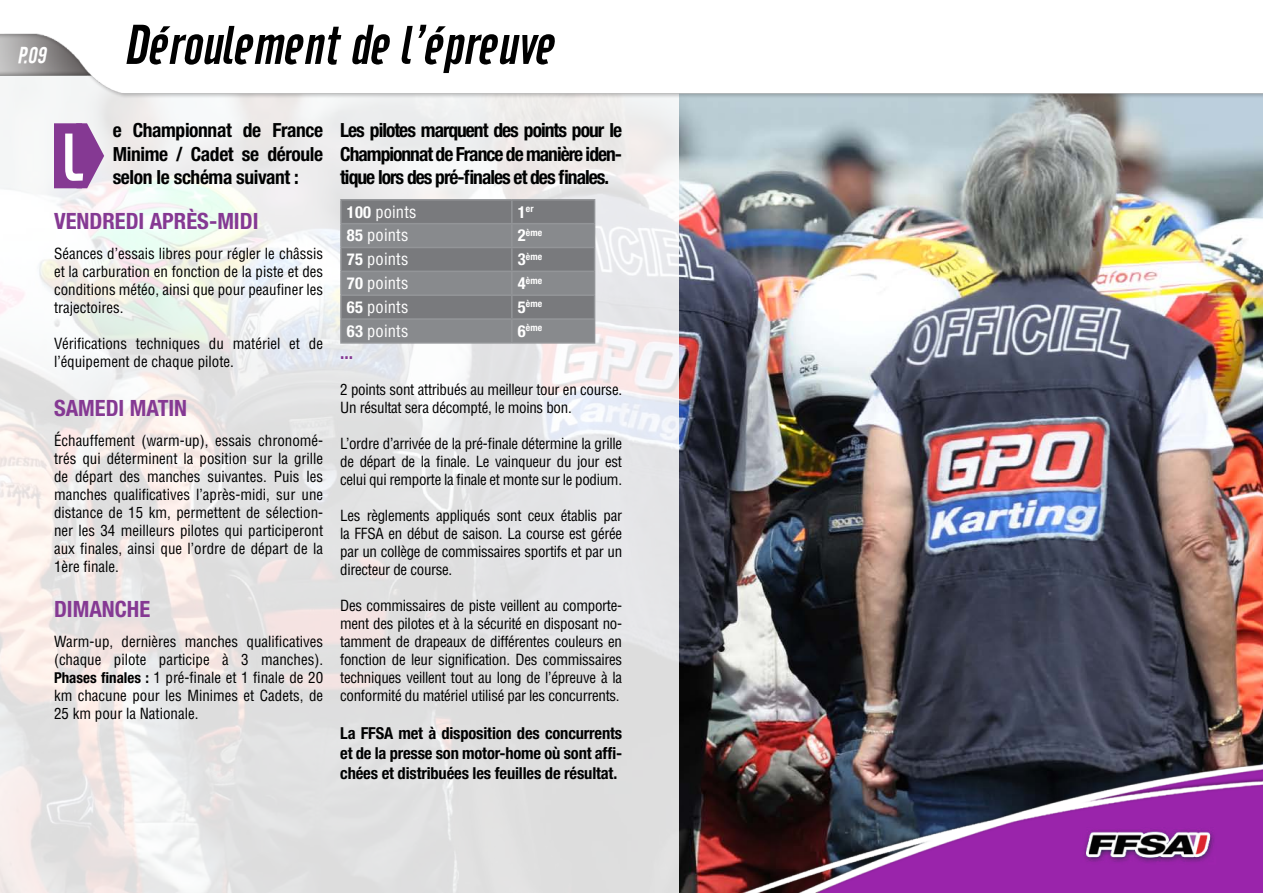
<style>
.page{position:relative;width:1263px;height:893px;background:#fff}
.page>*{position:absolute;margin:0;border:0;box-sizing:border-box;transform-origin:0 0}
.t1{font:66.9px "Cafeta";color:#fff}
.t2{font:italic 55.5px "Cafeta";color:#000}
.t3{font:700 condensed 22.5px "Helvetica Neue LT Std";color:#853993}
.t4{font:italic 22.5px "Cafeta";color:#fff}
.t5{font:700 condensed 19.5px/23.4px "Helvetica Neue LT Std";letter-spacing:-.045em;color:#000101;text-align:justify}
.t6{font:700 condensed 18px "Helvetica Neue LT Std";color:#853993}
.t7{font:700 condensed 16.5px/19.8px "Helvetica Neue LT Std";letter-spacing:-.01em;color:#000101;text-align:justify}
.t8{font:condensed 16.5px "Helvetica LT Std";letter-spacing:.01em;color:#fff}
.t9{font:condensed 15px/18px "Helvetica LT Std";letter-spacing:-.02em;color:#000;text-align:justify}
.t10{font:condensed 15px/18px "Helvetica LT Std";color:#000}
.t11{font:700 condensed 9.6px "Helvetica Neue LT Std";letter-spacing:.01em;color:#fff}
.s1{font-family:"Helvetica Neue LT Std";font-weight:700}
.s2{font-size:16.5px}
</style>
<div class="page">
<img style="left:0;top:33px;width:1263px;height:860px">
<svg style="left:0;top:68px;width:678px;height:825px;fill:#e5e5e5"></svg>
<hr style="left:340px;top:199px;width:172px;height:2px;background:#939598">
<hr style="left:340px;top:201px;width:2px;height:22px;background:#939598">
<hr style="left:512px;top:199px;width:83px;height:2px;background:#939598">
<hr style="left:340px;top:223px;width:172px;height:1px;background:#939598">
<hr style="left:340px;top:224px;width:2px;height:23px;background:#939598">
<hr style="left:340px;top:247px;width:172px;height:1px;background:#939598">
<hr style="left:340px;top:248px;width:2px;height:23px;background:#939598">
<hr style="left:340px;top:271px;width:172px;height:1px;background:#939598">
<hr style="left:340px;top:272px;width:2px;height:22px;background:#939598">
<hr style="left:340px;top:294px;width:172px;height:2px;background:#939598">
<hr style="left:340px;top:296px;width:2px;height:22px;background:#939598">
<hr style="left:340px;top:318px;width:172px;height:2px;background:#939598">
<hr style="left:340px;top:320px;width:2px;height:22px;background:#939598">
<svg style="left:342px;top:200px;width:253px;height:142px;background:#818386"></svg>
<hr style="left:340px;top:342px;width:172px;height:2px;background:#939598">
<hr style="left:512px;top:342px;width:83px;height:2px;background:#939598">
<svg style="left:54px;top:123px;width:50px;height:65px;background:#9758a3"></svg>
<h3 class="t4" style="left:17px;top:42px;width:35px">P.09</h3>
<h2 class="t2" style="left:123px;top:14px;width:443px">Déroulementdel’épreuve</h2>
<h3 class="t5" style="left:113px;top:118px;width:212px">e Championnat de France Minime / Cadet se déroule selon le schéma suivant :</h3>
<h3 class="t3" style="left:54px;top:207px;width:206px">VENDREDI APRÈS-MIDI</h3>
<p class="t9" style="left:54px;top:244px;width:271px">Séances d’essais libres pour régler le châssis et la carburation en fonction de la piste et des conditions météo, ainsi que pour peaufiner les trajectoires.</p>
<p class="t10" style="left:54px;top:334px;width:271px">Vérifications techniques du matériel et de l’équipement de chaque pilote.</p>
<h3 class="t3" style="left:54px;top:394px;width:135px">SAMEDI MATIN</h3>
<p class="t9" style="left:54px;top:431px;width:271px">Échauffement (warm-up), essais chronomé&shy;trés qui déterminent la position sur la grille de départ des manches suivantes. Puis les manches qualificatives l’après-midi, sur une distance de 15 km, permettent de sélection&shy;ner les 34 meilleurs pilotes qui participeront aux finales, ainsi que l’ordre de départ de la 1ère finale.</p>
<h3 class="t3" style="left:54px;top:595px;width:98px">DIMANCHE</h3>
<p class="t9" style="left:54px;top:632px;width:271px">Warm-up, dernières manches qualificatives (chaque pilote participe à 3 manches).<br><span class="s1">Phases finales :</span> 1 pré-finale et 1 finale de 20 km chacune pour les Minimes et Cadets, de 25 km pour la Nationale.</p>
<h1 class="t1" style="left:60px;top:120px;width:24px">L</h1>
<h3 class="t5" style="left:340px;top:118px;width:283px">Les pilotes marquent des points pour le Championnat de France de manière iden&shy;tique lors des pré-finales et des finales.</h3>
<p class="t8" style="left:347px;top:201px;width:71px"><span class="s1">100</span> points</p>
<p class="t11" style="left:518px;top:203px;width:17px"><span class="s2">1</span>er</p>
<p class="t8" style="left:347px;top:225px;width:63px"><span class="s1">85</span> points</p>
<p class="t11" style="left:518px;top:227px;width:26px"><span class="s2">2</span>ème</p>
<p class="t8" style="left:347px;top:249px;width:63px"><span class="s1">75</span> points</p>
<p class="t11" style="left:518px;top:251px;width:26px"><span class="s2">3</span>ème</p>
<p class="t8" style="left:347px;top:273px;width:63px"><span class="s1">70</span> points</p>
<p class="t11" style="left:518px;top:274px;width:26px"><span class="s2">4</span>ème</p>
<p class="t8" style="left:347px;top:297px;width:63px"><span class="s1">65</span> points</p>
<p class="t11" style="left:518px;top:298px;width:26px"><span class="s2">5</span>ème</p>
<p class="t8" style="left:347px;top:321px;width:63px"><span class="s1">63</span> points</p>
<p class="t11" style="left:518px;top:322px;width:26px"><span class="s2">6</span>ème</p>
<p class="t6" style="left:340px;top:342px;width:14px">...</p>
<p class="t9" style="left:340px;top:381px;width:283px">2 points sont attribués au meilleur tour en course.<br>Un résultat sera décompté, le moins bon.</p>
<p class="t9" style="left:340px;top:435px;width:283px">L’ordre d’arrivée de la pré-finale détermine la grille de départ de la finale. Le vainqueur du jour est celui qui remporte la finale et monte sur le podium.</p>
<p class="t9" style="left:340px;top:507px;width:283px">Les règlements appliqués sont ceux établis par la FFSA en début de saison. La course est gérée par un collège de commissaires sportifs et par un directeur de course.</p>
<p class="t9" style="left:340px;top:597px;width:283px">Des commissaires de piste veillent au comporte&shy;ment des pilotes et à la sécurité en disposant no&shy;tamment de drapeaux de différentes couleurs en fonction de leur signification. Des commissaires techniques veillent tout au long de l’épreuve à la conformité du matériel utilisé par les concurrents.</p>
<p class="t7" style="left:340px;top:723px;width:283px">La FFSA met à disposition des concurrents et de la presse son motor-home où sont affi&shy;chées et distribuées les feuilles de résultat.</p>
</div>
